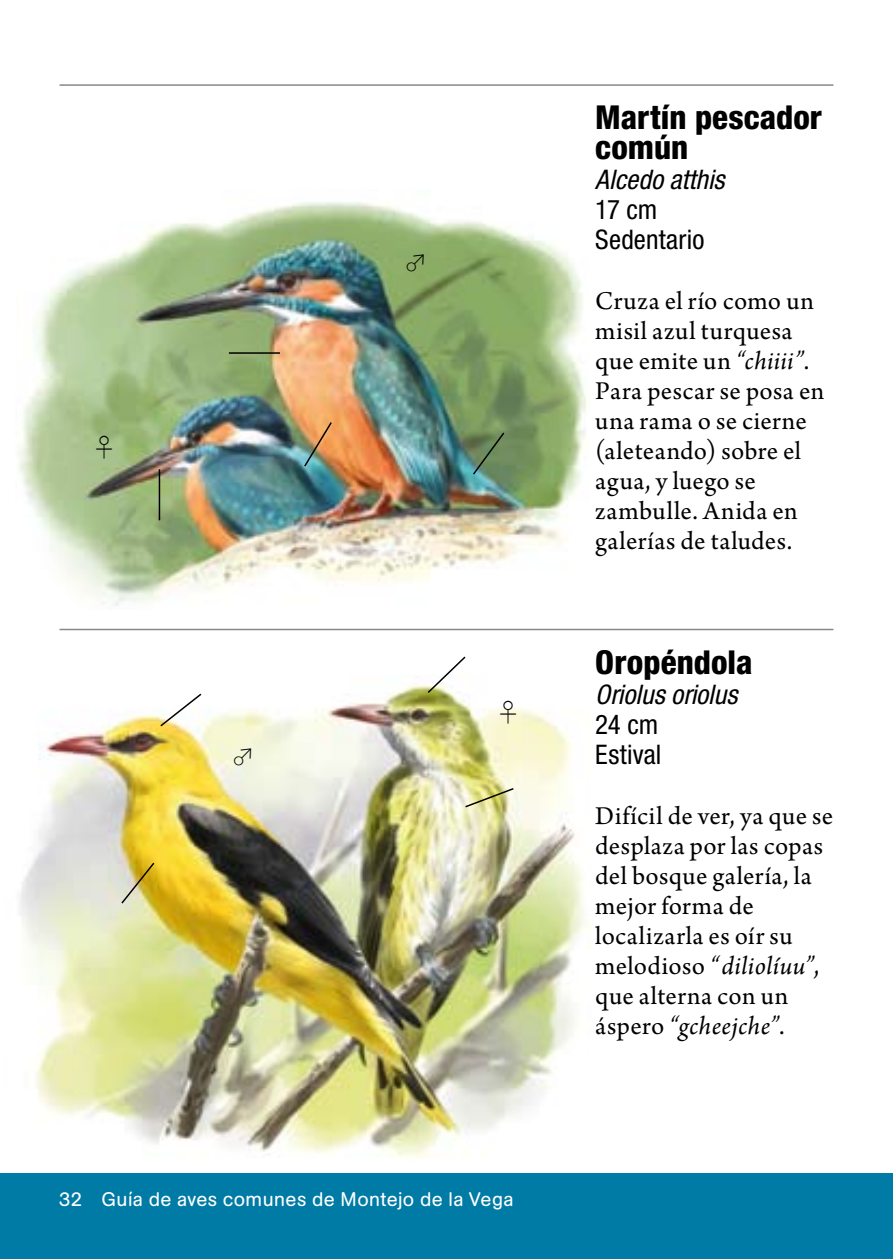
<style>
.page{position:relative;width:893px;height:1259px;background:#fff}
.page>*{position:absolute;margin:0;border:0;box-sizing:border-box;transform-origin:0 0}
.Especie{font:800 condensed 33px/30px "Helvetica Neue";color:#000}
.txt{font:27px/30px "Arno Pro";letter-spacing:.015em;color:#000}
.Nombre_científico{font:italic condensed 27px "Helvetica Neue";color:#000}
.Característica{font:condensed 27px "Helvetica Neue";letter-spacing:.005em;color:#000}
.Índice_sección{font:24px "Apple Gothic";color:#000}
.t1{font:19.5px "AG Book Rounded";letter-spacing:.025em;color:#fff}
.s1{font-style:italic}
</style>
<div class="page">
<img style="left:20px;top:684px;width:569px;height:474px">
<div style="left:0;top:1174px;width:893px;height:85px;background:#007ba5"></div>
<img style="left:18px;top:202px;width:572px;height:404px">
<hr style="left:60px;top:84px;width:773px;height:2px;background:#87888a">
<hr style="left:60px;top:629px;width:773px;height:1px;background:#87888a">
<svg style="left:471px;top:431px;width:35px;height:45px;background:#64825c"></svg>
<svg style="left:303px;top:420px;width:30px;height:48px"></svg>
<hr style="left:229px;top:352px;width:51px;height:2px;background:#000">
<svg style="left:159px;top:692px;width:44px;height:36px"></svg>
<svg style="left:426px;top:656px;width:41px;height:38px"></svg>
<svg style="left:464px;top:787px;width:51px;height:21px"></svg>
<svg style="left:120px;top:861px;width:36px;height:44px;background:#ccbb6a"></svg>
<hr style="left:159px;top:469px;width:1px;height:51px;background:#000">
<p class="Índice_sección" style="left:92px;top:434px;width:25px">♀</p>
<p class="Índice_sección" style="left:231px;top:743px;width:25px">♂</p>
<p class="Índice_sección" style="left:404px;top:250px;width:25px">♂</p>
<p class="Índice_sección" style="left:496px;top:699px;width:25px">♀</p>
<p class="t1" style="left:60px;top:1188px;width:456px">32 Guía de aves comunes de Montejo de la Vega</p>
<p class="Especie" style="left:595px;top:101px;width:228px">Martín pescador común</p>
<p class="Nombre_científico" style="left:595px;top:164px;width:131px">Alcedo atthis</p>
<p class="Característica" style="left:595px;top:194px;width:64px">17 cm</p>
<p class="Característica" style="left:595px;top:224px;width:110px">Sedentario</p>
<p class="txt" style="left:595px;top:287px;width:230px">Cruza el río como un misil azul turquesa que emite un <span class="s1">“chiiii”</span>.<br>Para pescar se posa en una rama o se cierne (aleteando) sobre el agua, y luego se zambulle. Anida en galerías de taludes.</p>
<p class="Especie" style="left:595px;top:646px;width:159px">Oropéndola</p>
<p class="Nombre_científico" style="left:595px;top:679px;width:144px">Oriolus oriolus</p>
<p class="Característica" style="left:595px;top:709px;width:64px">24 cm</p>
<p class="Característica" style="left:595px;top:739px;width:67px">Estival</p>
<p class="txt" style="left:595px;top:802px;width:239px">Difícil de ver, ya que se desplaza por las copas del bosque galería, la mejor forma de localizarla es oír su melodioso <span class="s1">“diliolíuu”</span>, que alterna con un áspero <span class="s1">“gcheejche”</span>.</p>
</div>
